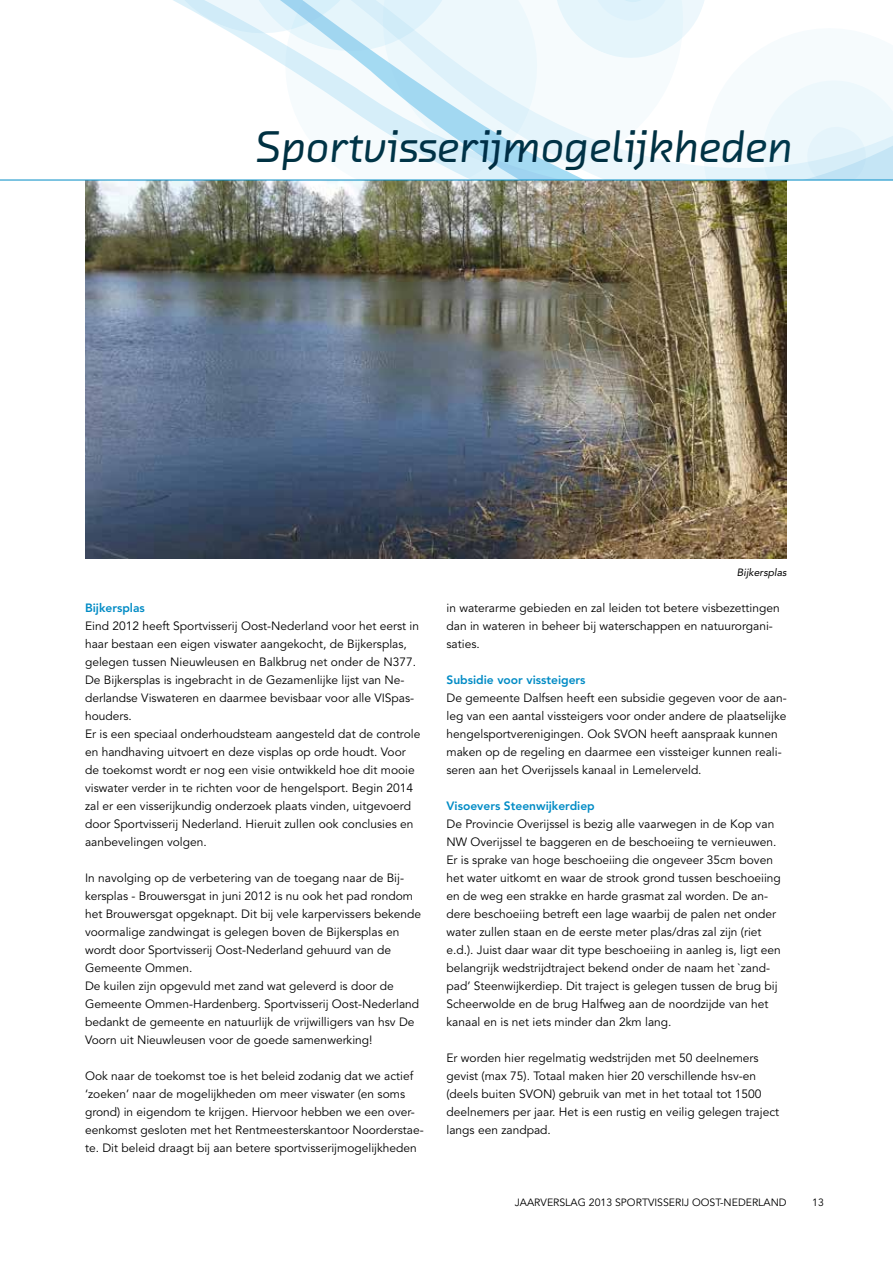
<style>
.page{position:relative;width:893px;height:1263px;background:#fff}
.page>*{position:absolute;margin:0;border:0;box-sizing:border-box;transform-origin:0 0}
.t1{font:45px "Chambers Sans OT Med Ita";letter-spacing:-.015em;color:#003142}
.t2{font:12px/18px "Avenir";color:#000}
.t3{font:800 12px "Avenir";color:#008bc5}
.t4{font:10.5px "Avenir";color:#000}
.t5{font:italic 10.5px "Avenir";color:#000}
</style>
<div class="page">
<img style="left:85px;top:181px;width:702px;height:377px">
<svg style="left:0;top:0;width:893px;height:180px"></svg>
<hr style="left:0;top:180px;width:893px;height:1px;background:#008bc5">
<h1 class="t1" style="left:254px;top:118px;width:539px">Sportvisserijmogelijkheden</h1>
<p class="t3" style="left:85px;top:601px;width:61px">Bijkersplas</p>
<p class="t2" style="left:85px;top:617px;width:337px">Eind 2012 heeft Sportvisserij Oost-Nederland voor het eerst in haar bestaan een eigen viswater aangekocht, de Bijkersplas, gelegen tussen Nieuwleusen en Balkbrug net onder de N377.<br>De Bijkersplas is ingebracht in de Gezamenlijke lijst van Ne&shy;derlandse Viswateren en daarmee bevisbaar voor alle VISpas&shy;houders.<br>Er is een speciaal onderhoudsteam aangesteld dat de controle en handhaving uitvoert en deze visplas op orde houdt. Voor de toekomst wordt er nog een visie ontwikkeld hoe dit mooie viswater verder in te richten voor de hengelsport. Begin 2014 zal er een visserijkundig onderzoek plaats vinden, uitgevoerd door Sportvisserij Nederland. Hieruit zullen ook conclusies en aanbevelingen volgen.</p>
<p class="t2" style="left:85px;top:869px;width:338px">In navolging op de verbetering van de toegang naar de Bij&shy;kersplas - Brouwersgat in juni 2012 is nu ook het pad rondom het Brouwersgat opgeknapt. Dit bij vele karpervissers bekende voormalige zandwingat is gelegen boven de Bijkersplas en wordt door Sportvisserij Oost-Nederland gehuurd van de Gemeente Ommen.<br>De kuilen zijn opgevuld met zand wat geleverd is door de Gemeente Ommen-Hardenberg. Sportvisserij Oost-Nederland bedankt de gemeente en natuurlijk de vrijwilligers van hsv De Voorn uit Nieuwleusen voor de goede samenwerking!</p>
<p class="t2" style="left:85px;top:1067px;width:340px">Ook naar de toekomst toe is het beleid zodanig dat we actief ‘zoeken’ naar de mogelijkheden om meer viswater (en soms grond) in eigendom te krijgen. Hiervoor hebben we een over&shy;eenkomst gesloten met het Rentmeesterskantoor Noorderstae&shy;te. Dit beleid draagt bij aan betere sportvisserijmogelijkheden</p>
<p class="t5" style="left:737px;top:566px;width:51px">Bijkersplas</p>
<p class="t2" style="left:446px;top:599px;width:335px">in waterarme gebieden en zal leiden tot betere visbezettingen dan in wateren in beheer bij waterschappen en natuurorgani&shy;saties.</p>
<p class="t3" style="left:446px;top:673px;width:141px">Subsidie voor vissteigers</p>
<p class="t2" style="left:446px;top:689px;width:342px">De gemeente Dalfsen heeft een subsidie gegeven voor de aan&shy;leg van een aantal vissteigers voor onder andere de plaatselijke hengelsportverenigingen. Ook SVON heeft aanspraak kunnen maken op de regeling en daarmee een vissteiger kunnen reali&shy;seren aan het Overijssels kanaal in Lemelerveld.</p>
<p class="t3" style="left:446px;top:799px;width:150px">Visoevers Steenwijkerdiep</p>
<p class="t2" style="left:446px;top:815px;width:336px">De Provincie Overijssel is bezig alle vaarwegen in de Kop van NW Overijssel te baggeren en de beschoeiing te vernieuwen.<br>Er is sprake van hoge beschoeiing die ongeveer 35cm boven het water uitkomt en waar de strook grond tussen beschoeiing en de weg een strakke en harde grasmat zal worden. De an&shy;dere beschoeiing betreft een lage waarbij de palen net onder water zullen staan en de eerste meter plas/dras zal zijn (riet e.d.). Juist daar waar dit type beschoeiing in aanleg is, ligt een belangrijk wedstrijdtraject bekend onder de naam het `zand&shy;pad’ Steenwijkerdiep. Dit traject is gelegen tussen de brug bij Scheerwolde en de brug Halfweg aan de noordzijde van het kanaal en is net iets minder dan 2km lang.</p>
<p class="t2" style="left:446px;top:1049px;width:334px">Er worden hier regelmatig wedstrijden met 50 deelnemers gevist (max 75). Totaal maken hier 20 verschillende hsv-en (deels buiten SVON) gebruik van met in het totaal tot 1500 deelnemers per jaar. Het is een rustig en veilig gelegen traject langs een zandpad.</p>
<p class="t4" style="left:515px;top:1196px;width:273px">JAARVERSLAG 2013 SPORTVISSERIJ OOST-NEDERLAND</p>
<p class="t4" style="left:812px;top:1196px;width:13px">13</p>
</div>
